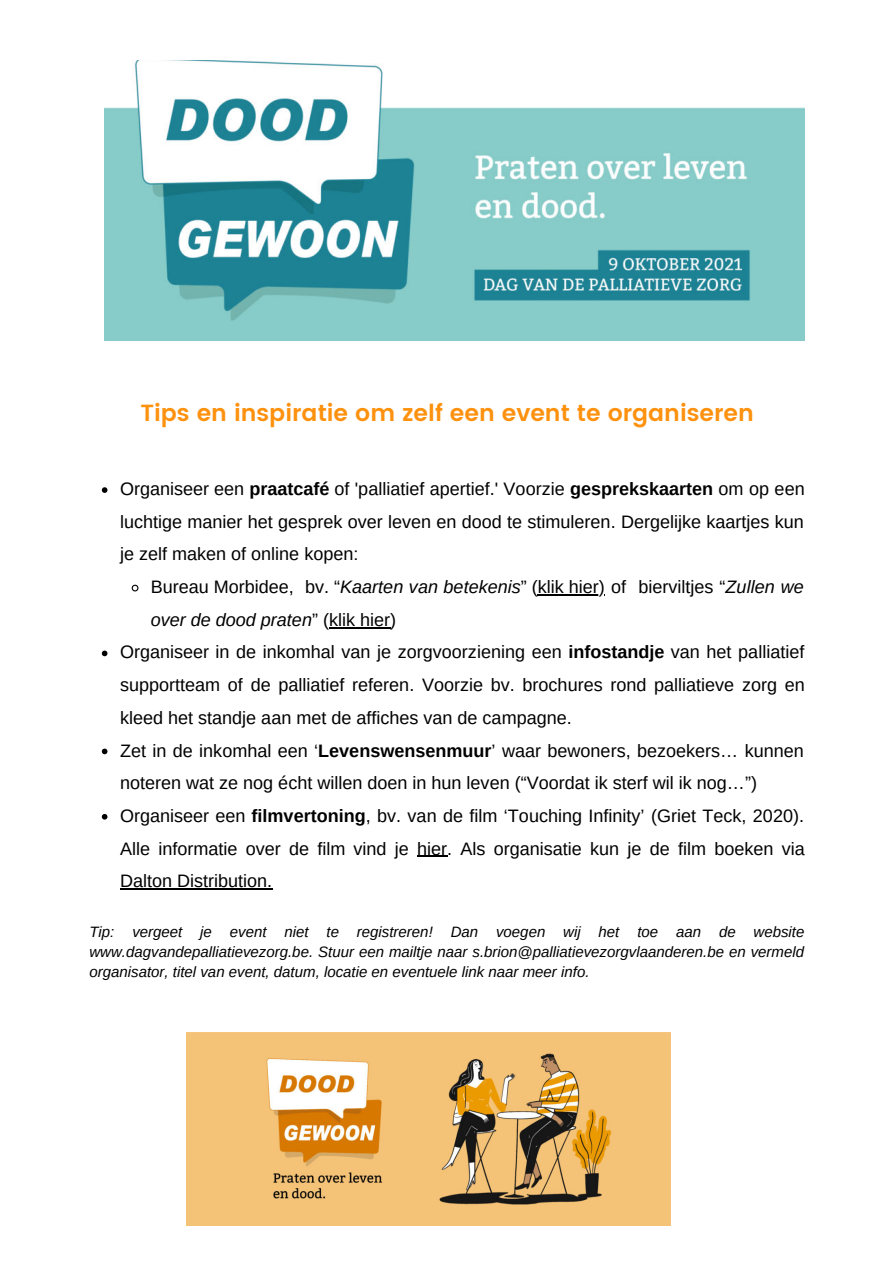
<style>
.page{position:relative;width:894px;height:1264px;background:#fff}
.page>*{position:absolute;margin:0;border:0;box-sizing:border-box;transform-origin:0 0}
.t1{font:600 23.4px "Poppins";color:#fe910e}
.t2{font:18px/32.7px "Arimo";color:#000;text-align:justify}
.t3{font:italic 15px/20.2px "Arimo";color:#000;text-align:justify}
.s1{font-weight:700}
.s2{font-style:italic}
</style>
<div class="page">
<img style="left:105px;top:60px;width:699px;height:280px">
<img style="left:187px;top:1032px;width:483px;height:192px">
<svg style="left:102px;top:487px;width:5px;height:6px"></svg>
<svg style="left:131px;top:584px;width:8px;height:8px"></svg>
<hr style="left:537px;top:594px;width:67px;height:1px;background:#000">
<hr style="left:329px;top:627px;width:61px;height:1px;background:#000">
<svg style="left:102px;top:650px;width:5px;height:6px"></svg>
<svg style="left:102px;top:748px;width:5px;height:6px"></svg>
<svg style="left:102px;top:814px;width:5px;height:5px"></svg>
<hr style="left:417px;top:855px;width:30px;height:1px;background:#000">
<hr style="left:120px;top:888px;width:152px;height:1px;background:#000">
<p class="t1" style="left:140px;top:399px;width:614px">Tips en inspiratie om zelf een event te organiseren</p>
<p class="t2" style="left:120px;top:472px;width:686px">Organiseer een <span class="s1">praatcafé</span> of 'palliatief apertief.' Voorzie <span class="s1">gesprekskaarten</span> om op een luchtige manier het gesprek over leven en dood te stimuleren. Dergelijke kaartjes kun je zelf maken of online kopen:</p>
<p class="t2" style="left:151px;top:570px;width:654px">Bureau Morbidee, bv. “<span class="s2">Kaarten van betekenis</span>” (klik hier) of bierviltjes “<span class="s2">Zullen we over de dood praten</span>” (klik hier)</p>
<p class="t2" style="left:120px;top:636px;width:686px">Organiseer in de inkomhal van je zorgvoorziening een <span class="s1">infostandje</span> van het palliatief supportteam of de palliatief referen. Voorzie bv. brochures rond palliatieve zorg en kleed het standje aan met de affiches van de campagne.</p>
<p class="t2" style="left:120px;top:734px;width:685px">Zet in de inkomhal een ‘<span class="s1">Levenswensenmuur</span>’ waar bewoners, bezoekers… kunnen noteren wat ze nog écht willen doen in hun leven (“Voordat ik sterf wil ik nog…”)</p>
<p class="t2" style="left:120px;top:799px;width:686px">Organiseer een <span class="s1">filmvertoning</span>, bv. van de film ‘Touching Infinity’ (Griet Teck, 2020).<br>Alle informatie over de film vind je hier. Als organisatie kun je de film boeken via Dalton Distribution.</p>
<p class="t3" style="left:89px;top:921px;width:716px">Tip: vergeet je event niet te registreren! Dan voegen wij het toe aan de website www.dagvandepalliatievezorg.be. Stuur een mailtje naar s.brion@palliatievezorgvlaanderen.be en vermeld organisator, titel van event, datum, locatie en eventuele link naar meer info.</p>
</div>
